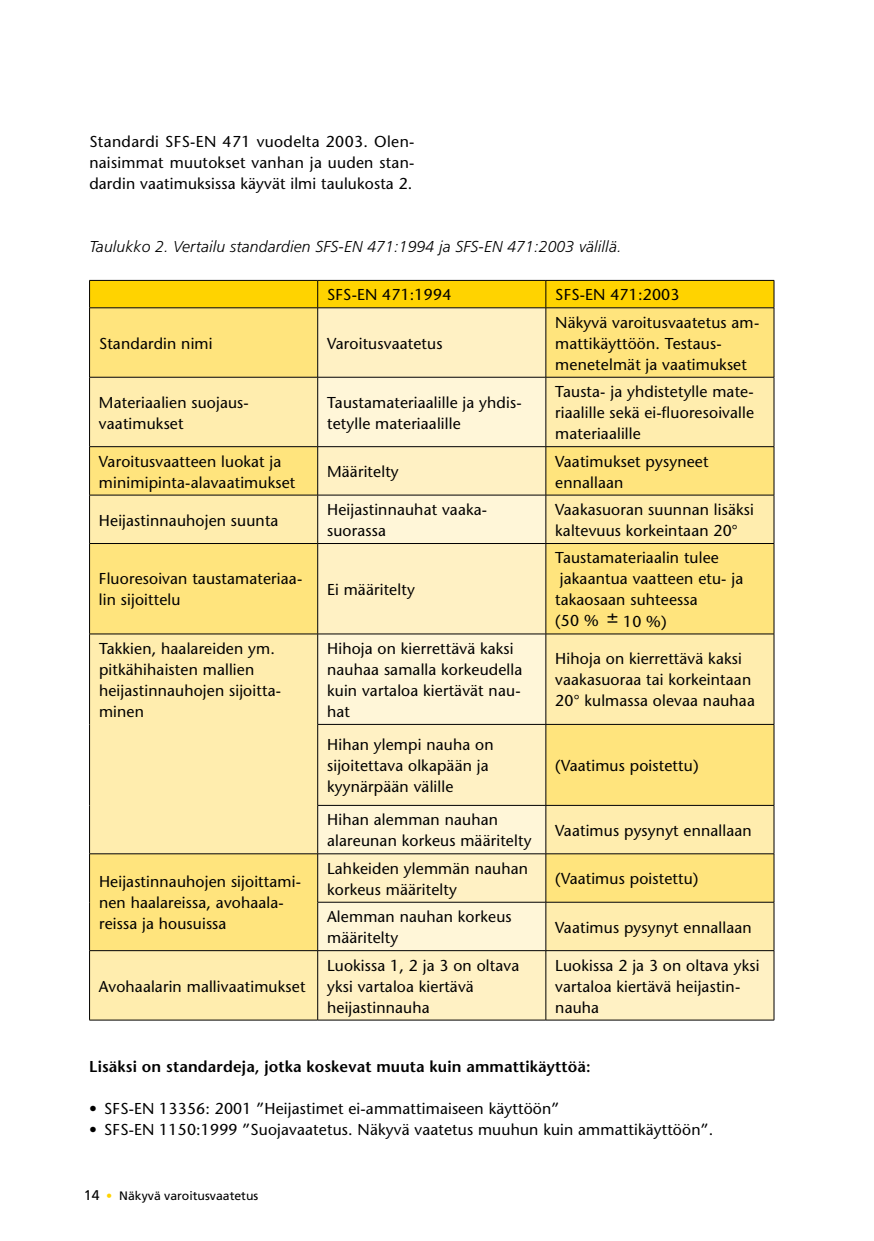
<style>
.page{position:relative;width:874px;height:1241px;background:#fff}
.page>*{position:absolute;margin:0;border:0;box-sizing:border-box;transform-origin:0 0}
.t1{font:15.75px/21px "Stone Sans";letter-spacing:.01em;color:#000}
.t2{font:italic 300 15.75px "Frutiger";letter-spacing:.01em;color:#000}
.t3{font:600 15.75px "Stone Sans";letter-spacing:.01em;color:#000}
.t4{font:12.25px "Frutiger";color:#000}
.s1{font-size:14px}
.s2{color:#ffd300}
</style>
<div class="page">
<div style="left:90px;top:308px;width:227px;height:69px;background:#ffe47d"></div>
<svg style="left:318px;top:308px;width:455px;height:69px;background:#fce89e"></svg>
<svg style="left:90px;top:378px;width:683px;height:641px;background:#fde99d"></svg>
<svg style="left:318px;top:378px;width:227px;height:572px;background:#fdf2cd"></svg>
<div style="left:89px;top:280px;width:685px;height:28px;background:#ffd300"></div>
<hr style="left:89px;top:307px;width:228px;height:1px;background:#000">
<hr style="left:89px;top:308px;width:1px;height:69px;background:#000">
<hr style="left:317px;top:307px;width:228px;height:1px;background:#000">
<hr style="left:317px;top:308px;width:1px;height:69px;background:#000">
<hr style="left:545px;top:307px;width:228px;height:1px;background:#000">
<hr style="left:545px;top:308px;width:1px;height:69px;background:#000">
<hr style="left:773px;top:308px;width:1px;height:69px;background:#000">
<hr style="left:89px;top:377px;width:228px;height:1px;background:#000">
<hr style="left:89px;top:377px;width:1px;height:69px;background:#000">
<hr style="left:317px;top:377px;width:228px;height:1px;background:#000">
<hr style="left:317px;top:377px;width:1px;height:69px;background:#000">
<hr style="left:545px;top:377px;width:228px;height:1px;background:#000">
<hr style="left:545px;top:377px;width:1px;height:69px;background:#000">
<hr style="left:773px;top:377px;width:1px;height:69px;background:#000">
<hr style="left:89px;top:446px;width:228px;height:1px;background:#000">
<hr style="left:89px;top:447px;width:1px;height:48px;background:#000">
<hr style="left:317px;top:446px;width:228px;height:1px;background:#000">
<hr style="left:317px;top:447px;width:1px;height:48px;background:#000">
<hr style="left:545px;top:446px;width:228px;height:1px;background:#000">
<hr style="left:545px;top:447px;width:1px;height:48px;background:#000">
<hr style="left:773px;top:447px;width:1px;height:48px;background:#000">
<hr style="left:89px;top:494px;width:228px;height:1px;background:#000">
<hr style="left:89px;top:495px;width:1px;height:48px;background:#000">
<hr style="left:317px;top:494px;width:228px;height:1px;background:#000">
<hr style="left:317px;top:495px;width:1px;height:48px;background:#000">
<hr style="left:545px;top:494px;width:228px;height:1px;background:#000">
<hr style="left:545px;top:495px;width:1px;height:48px;background:#000">
<hr style="left:773px;top:495px;width:1px;height:48px;background:#000">
<hr style="left:89px;top:543px;width:228px;height:1px;background:#000">
<hr style="left:89px;top:543px;width:1px;height:90px;background:#000">
<hr style="left:317px;top:543px;width:228px;height:1px;background:#000">
<hr style="left:317px;top:543px;width:1px;height:90px;background:#000">
<hr style="left:545px;top:543px;width:228px;height:1px;background:#000">
<hr style="left:545px;top:543px;width:1px;height:90px;background:#000">
<hr style="left:773px;top:543px;width:1px;height:90px;background:#000">
<hr style="left:89px;top:633px;width:228px;height:1px;background:#000">
<hr style="left:89px;top:634px;width:1px;height:90px;background:#000">
<hr style="left:89px;top:724px;width:1px;height:81px;background:#000">
<hr style="left:89px;top:805px;width:1px;height:48px;background:#000">
<hr style="left:317px;top:633px;width:228px;height:1px;background:#000">
<hr style="left:317px;top:634px;width:1px;height:90px;background:#000">
<hr style="left:545px;top:633px;width:228px;height:1px;background:#000">
<hr style="left:545px;top:634px;width:1px;height:90px;background:#000">
<hr style="left:773px;top:634px;width:1px;height:90px;background:#000">
<hr style="left:317px;top:724px;width:228px;height:1px;background:#000">
<hr style="left:317px;top:724px;width:1px;height:81px;background:#000">
<hr style="left:545px;top:724px;width:228px;height:1px;background:#000">
<hr style="left:545px;top:724px;width:1px;height:81px;background:#000">
<hr style="left:773px;top:724px;width:1px;height:81px;background:#000">
<hr style="left:317px;top:805px;width:228px;height:1px;background:#000">
<hr style="left:317px;top:805px;width:1px;height:48px;background:#000">
<hr style="left:545px;top:805px;width:228px;height:1px;background:#000">
<hr style="left:545px;top:805px;width:1px;height:48px;background:#000">
<hr style="left:773px;top:805px;width:1px;height:48px;background:#000">
<hr style="left:89px;top:853px;width:228px;height:1px;background:#000">
<hr style="left:89px;top:853px;width:1px;height:49px;background:#000">
<hr style="left:89px;top:902px;width:1px;height:48px;background:#000">
<hr style="left:317px;top:853px;width:228px;height:1px;background:#000">
<hr style="left:317px;top:853px;width:1px;height:48px;background:#000">
<hr style="left:545px;top:853px;width:228px;height:1px;background:#000">
<hr style="left:545px;top:853px;width:1px;height:48px;background:#000">
<hr style="left:773px;top:853px;width:1px;height:48px;background:#000">
<hr style="left:317px;top:901px;width:228px;height:1px;background:#000">
<hr style="left:317px;top:902px;width:1px;height:48px;background:#000">
<hr style="left:545px;top:901px;width:228px;height:1px;background:#000">
<hr style="left:545px;top:902px;width:1px;height:48px;background:#000">
<hr style="left:773px;top:902px;width:1px;height:48px;background:#000">
<hr style="left:89px;top:950px;width:228px;height:1px;background:#000">
<hr style="left:89px;top:950px;width:1px;height:69px;background:#000">
<hr style="left:317px;top:950px;width:228px;height:1px;background:#000">
<hr style="left:317px;top:950px;width:1px;height:69px;background:#000">
<hr style="left:545px;top:950px;width:228px;height:1px;background:#000">
<hr style="left:545px;top:950px;width:1px;height:69px;background:#000">
<hr style="left:773px;top:950px;width:1px;height:69px;background:#000">
<hr style="left:89px;top:1019px;width:228px;height:1px;background:#000">
<hr style="left:317px;top:1019px;width:228px;height:1px;background:#000">
<hr style="left:545px;top:1019px;width:228px;height:1px;background:#000">
<svg style="left:607px;top:613px;width:10px;height:9px"></svg>
<p class="t1" style="left:89px;top:131px;width:326px;text-align:justify">Standardi SFS-EN 471 vuodelta 2003. Olen&shy;naisimmat muutokset vanhan ja uuden stan&shy;dardin vaatimuksissa käyvät ilmi taulukosta 2.</p>
<p class="t2" style="left:89px;top:238px;width:533px">Taulukko 2. Vertailu standardien SFS-EN 471:1994 ja SFS-EN 471:2003 välillä.</p>
<p class="t1" style="left:327px;top:284px;width:126px">SFS-EN 471:1994</p>
<p class="t1" style="left:555px;top:284px;width:126px">SFS-EN 471:2003</p>
<p class="t1" style="left:99px;top:332px;width:115px">Standardin nimi</p>
<p class="t1" style="left:327px;top:332px;width:117px">Varoitusvaatetus</p>
<p class="t1" style="left:555px;top:311px;width:205px">Näkyvä varoitusvaatetus am&shy;mattikäyttöön. Testaus&shy;menetelmät ja vaatimukset</p>
<p class="t1" style="left:99px;top:391px;width:151px">Materiaalien suojaus&shy;vaatimukset</p>
<p class="t1" style="left:327px;top:391px;width:196px">Taustamateriaalille ja yhdis&shy;tetylle materiaalille</p>
<p class="t1" style="left:555px;top:381px;width:200px;text-align:justify">Tausta- ja yhdistetylle mate&shy;riaalille sekä ei-fluoresoivalle materiaalille</p>
<p class="t1" style="left:99px;top:450px;width:198px">Varoitusvaatteen luokat ja minimipinta-alavaatimukset</p>
<p class="t1" style="left:327px;top:461px;width:73px">Määritelty</p>
<p class="t1" style="left:555px;top:450px;width:155px">Vaatimukset pysyneet ennallaan</p>
<p class="t1" style="left:99px;top:509px;width:181px">Heijastinnauhojen suunta</p>
<p class="t1" style="left:327px;top:499px;width:161px">Heijastinnauhat vaaka&shy;suorassa</p>
<p class="t1" style="left:555px;top:499px;width:200px">Vaakasuoran suunnan lisäksi kaltevuus korkeintaan 20°</p>
<p class="t1" style="left:99px;top:568px;width:205px">Fluoresoivan taustamateriaa&shy;lin sijoittelu</p>
<p class="t1" style="left:327px;top:578px;width:89px">Ei määritelty</p>
<p class="t1" style="left:555px;top:547px;width:189px">Taustamateriaalin tulee jakaantua vaatteen etu- ja takaosaan suhteessa<br>(50 %</p>
<p class="t1" style="left:622px;top:610px;width:45px">10 %)</p>
<p class="t1" style="left:99px;top:637px;width:183px">Takkien, haalareiden ym. pitkähihaisten mallien heijastinnauhojen sijoitta&shy;minen</p>
<p class="t1" style="left:327px;top:637px;width:196px">Hihoja on kierrettävä kaksi nauhaa samalla korkeudella kuin vartaloa kiertävät nau&shy;hat</p>
<p class="t1" style="left:555px;top:648px;width:201px">Hihoja on kierrettävä kaksi vaakasuoraa tai korkeintaan<br>20° kulmassa olevaa nauhaa</p>
<p class="t1" style="left:327px;top:733px;width:168px">Hihan ylempi nauha on sijoitettava olkapään ja kyynärpään välille</p>
<p class="t1" style="left:555px;top:754px;width:145px">(Vaatimus poistettu)</p>
<p class="t1" style="left:99px;top:871px;width:204px">Heijastinnauhojen sijoittami&shy;nen haalareissa, avohaala&shy;reissa ja housuissa</p>
<p class="t1" style="left:99px;top:975px;width:208px">Avohaalarin mallivaatimukset</p>
<p class="t1" style="left:327px;top:809px;width:206px">Hihan alemman nauhan alareunan korkeus määritelty</p>
<p class="t1" style="left:555px;top:819px;width:198px">Vaatimus pysynyt ennallaan</p>
<p class="t1" style="left:327px;top:857px;width:202px">Lahkeiden ylemmän nauhan korkeus määritelty</p>
<p class="t1" style="left:555px;top:868px;width:145px">(Vaatimus poistettu)</p>
<p class="t1" style="left:327px;top:905px;width:186px">Alemman nauhan korkeus määritelty</p>
<p class="t1" style="left:555px;top:916px;width:198px">Vaatimus pysynyt ennallaan</p>
<p class="t1" style="left:327px;top:954px;width:193px">Luokissa 1, 2 ja 3 on oltava yksi vartaloa kiertävä heijastinnauha</p>
<p class="t1" style="left:555px;top:954px;width:205px">Luokissa 2 ja 3 on oltava yksi vartaloa kiertävä heijastin&shy;nauha</p>
<p class="t3" style="left:89px;top:1056px;width:502px">Lisäksi on standardeja, jotka koskevat muuta kuin ammattikäyttöä:</p>
<p class="t1" style="left:89px;top:1097px;width:471px">• SFS-EN 13356: 2001 ”Heijastimet ei-ammattimaiseen käyttöön”</p>
<p class="t1" style="left:89px;top:1118px;width:625px">• SFS-EN 1150:1999 ”Suojavaatetus. Näkyvä vaatetus muuhun kuin ammattikäyttöön”.</p>
<p class="t4" style="left:84px;top:1188px;width:176px"><span class="s1">14</span> <span class="s2">•</span> Näkyvä varoitusvaatetus</p>
</div>
